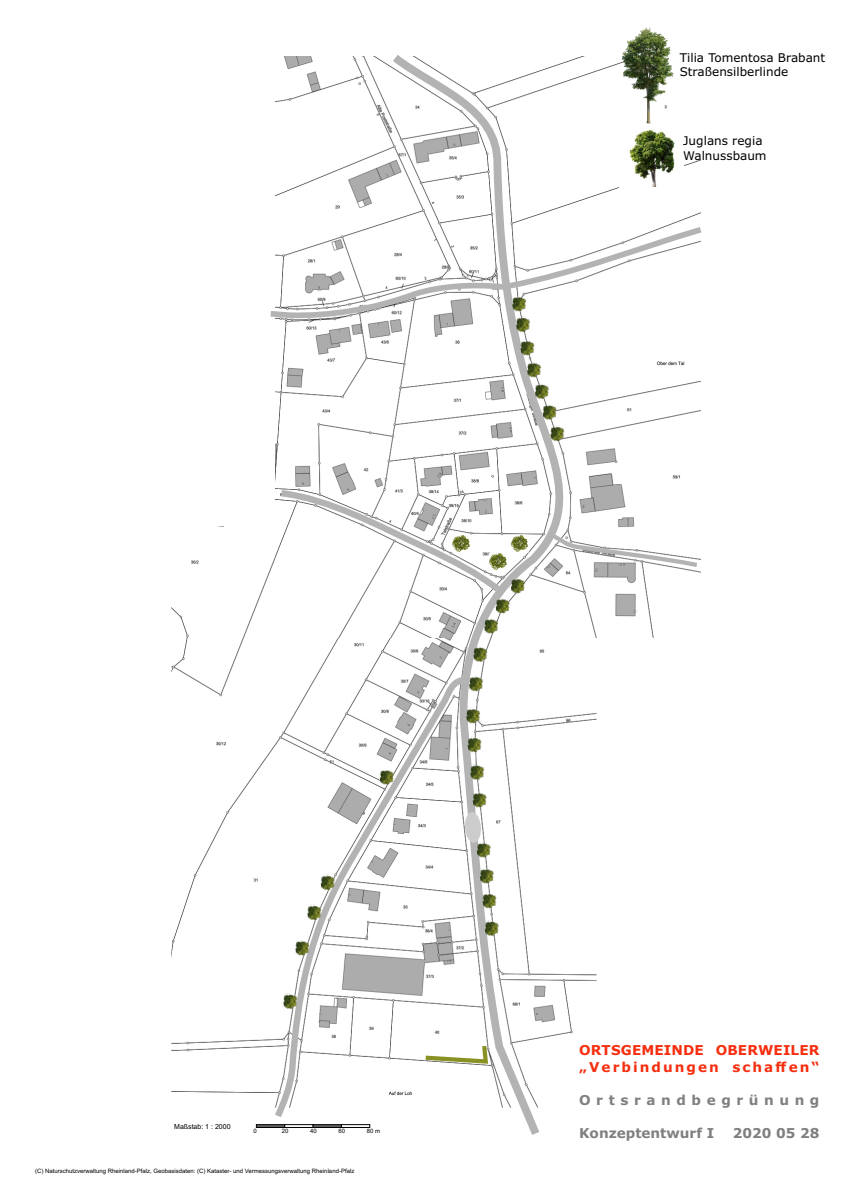
<style>
.page{position:relative;width:842px;height:1191px;background:#fff}
.page>*{position:absolute;margin:0;border:0;box-sizing:border-box;transform-origin:0 0}
.t1{font:700 13.6px/16.5px "Verdana";letter-spacing:.01em;color:#f62f10}
.t2{font:700 13.6px "Verdana";color:#808080}
.t3{font:700 13.6px "Verdana";letter-spacing:.41em;color:#808080}
.t4{font:12px/14.6px "Verdana";color:#000}
.t5{font:7px "Arial";color:#000}
.t6{font:6px "Arial";color:#000}
</style>
<div class="page">
<img style="left:171px;top:526px;width:426px;height:567px">
<div style="left:256px;top:1124px;width:29px;height:3px;background:#646464;border:1px solid #000"></div>
<div style="left:285px;top:1124px;width:28px;height:3px;background:#fff;border:1px solid #000"></div>
<div style="left:313px;top:1124px;width:29px;height:3px;background:#646464;border:1px solid #000"></div>
<div style="left:341px;top:1124px;width:29px;height:3px;background:#fff;border:1px solid #000"></div>
<img style="left:275px;top:56px;width:426px;height:581px">
<img style="left:619px;top:126px;width:64px;height:64px">
<img style="left:619px;top:27px;width:55px;height:96px">
<svg style="left:384px;top:55px;width:206px;height:1080px"></svg>
<img style="left:506px;top:552px;width:1px;height:18px">
<img style="left:510px;top:535px;width:19px;height:17px">
<svg style="left:270px;top:673px;width:200px;height:451px"></svg>
<svg style="left:274px;top:486px;width:232px;height:112px"></svg>
<svg style="left:547px;top:530px;width:154px;height:40px"></svg>
<svg style="left:270px;top:223px;width:432px;height:98px"></svg>
<img style="left:548px;top:425px;width:22px;height:19px">
<img style="left:541px;top:403px;width:21px;height:20px">
<img style="left:533px;top:382px;width:21px;height:20px">
<img style="left:525px;top:361px;width:21px;height:19px">
<img style="left:518px;top:339px;width:22px;height:19px">
<img style="left:494px;top:597px;width:21px;height:19px">
<img style="left:464px;top:707px;width:21px;height:19px">
<img style="left:475px;top:841px;width:21px;height:19px">
<img style="left:378px;top:768px;width:21px;height:19px">
<img style="left:319px;top:873px;width:21px;height:20px">
<img style="left:305px;top:903px;width:22px;height:20px">
<img style="left:293px;top:939px;width:22px;height:19px">
<img style="left:281px;top:992px;width:22px;height:20px">
<img style="left:483px;top:919px;width:21px;height:20px">
<img style="left:480px;top:892px;width:22px;height:19px">
<img style="left:478px;top:867px;width:21px;height:19px">
<img style="left:471px;top:791px;width:21px;height:19px">
<img style="left:468px;top:763px;width:21px;height:20px">
<img style="left:465px;top:736px;width:22px;height:19px">
<img style="left:467px;top:675px;width:21px;height:19px">
<img style="left:471px;top:645px;width:22px;height:20px">
<img style="left:482px;top:617px;width:21px;height:19px">
<img style="left:509px;top:577px;width:21px;height:19px">
<img style="left:510px;top:295px;width:21px;height:19px">
<img style="left:514px;top:316px;width:21px;height:19px">
<svg style="left:464px;top:812px;width:17px;height:31px"></svg>
<h2 class="t4" style="left:680px;top:51px;width:147px">Tilia Tomentosa Brabant<br>Straßensilberlinde</h2>
<h2 class="t4" style="left:683px;top:134px;width:85px">Juglans regia<br>Walnussbaum</h2>
<p class="t5" style="left:174px;top:1123px;width:58px">Maßstab: 1 : 2000</p>
<p class="t6" style="left:254px;top:1129px;width:5px">0</p>
<p class="t6" style="left:282px;top:1129px;width:8px">20</p>
<p class="t6" style="left:310px;top:1129px;width:8px">40</p>
<p class="t6" style="left:339px;top:1129px;width:8px">60</p>
<p class="t6" style="left:367px;top:1129px;width:15px">80 m</p>
<p class="t6" style="left:35px;top:1169px;width:321px">(C) Naturschutzverwaltung Rheinland-Pfalz, Geobasisdaten: (C) Kataster- und Vermessungsverwaltung Rheinland-Pfalz</p>
<h1 class="t1" style="left:579px;top:1043px;width:242px">ORTSGEMEINDE OBERWEILER „Verbindungen schaffen“</h1>
<h1 class="t3" style="left:579px;top:1094px;width:242px">Ortsrandbegrünung</h1>
<h1 class="t2" style="left:579px;top:1127px;width:136px">Konzeptentwurf I</h1>
<h1 class="t2" style="left:733px;top:1127px;width:88px">2020 05 28</h1>
</div>
